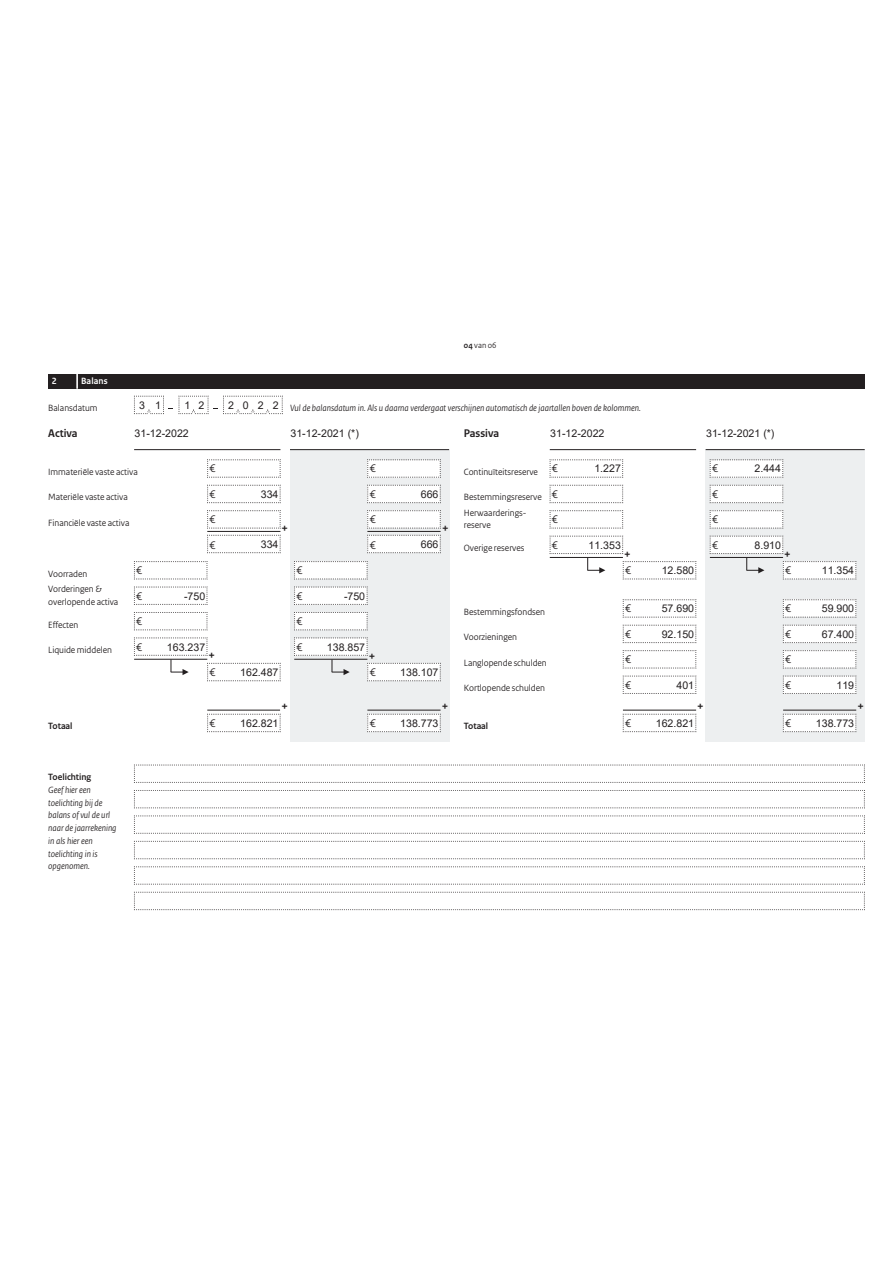
<style>
.page{position:relative;width:893px;height:1263px;background:#fff}
.page>*{position:absolute;margin:0;border:0;box-sizing:border-box;transform-origin:0 0}
.t1{font:700 12.75px "Rijksoverheid Sans Heading";color:#231f20}
.t2{font:11.7px "Rijksoverheid Sans Heading";color:#231f20}
.t3{font:700 11.7px "Rijksoverheid Sans Heading";color:#231f20}
.t4{font:10.65px "Arial";color:#231f20}
.t5{font:9.6px/15.3px "Rijksoverheid Sans Heading";color:#231f20}
.t6{font:italic 9.6px/12.8px "Rijksoverheid Sans Heading";color:#231f20}
.t7{font:700 9.6px "Rijksoverheid Sans Heading";color:#231f20}
.t8{font:700 9.6px "Rijksoverheid Sans Heading";letter-spacing:.01em;color:#fff}
.t9{font:8.55px "Rijksoverheid Sans Heading";color:#231f20}
.s1{font-weight:700}
</style>
<div class="page">
<div style="left:290px;top:449px;width:159px;height:293px;background:#edeff0"></div>
<div style="left:706px;top:449px;width:159px;height:293px;background:#edeff0"></div>
<hr style="left:706px;top:449px;width:159px;height:1px;background:#231f20">
<hr style="left:290px;top:449px;width:159px;height:1px;background:#231f20">
<hr style="left:134px;top:449px;width:146px;height:1px;background:#231f20">
<hr style="left:550px;top:449px;width:146px;height:1px;background:#231f20">
<svg style="left:207px;top:459px;width:74px;height:19px"></svg>
<svg style="left:623px;top:625px;width:73px;height:18px"></svg>
<svg style="left:783px;top:625px;width:73px;height:18px"></svg>
<svg style="left:623px;top:599px;width:73px;height:19px"></svg>
<svg style="left:783px;top:599px;width:73px;height:19px"></svg>
<svg style="left:207px;top:485px;width:74px;height:18px"></svg>
<svg style="left:623px;top:650px;width:73px;height:19px"></svg>
<svg style="left:783px;top:650px;width:73px;height:19px"></svg>
<svg style="left:134px;top:586px;width:74px;height:19px"></svg>
<svg style="left:549px;top:485px;width:74px;height:18px"></svg>
<svg style="left:709px;top:485px;width:74px;height:18px"></svg>
<svg style="left:134px;top:612px;width:74px;height:19px"></svg>
<svg style="left:549px;top:510px;width:74px;height:19px"></svg>
<svg style="left:709px;top:510px;width:74px;height:19px"></svg>
<svg style="left:134px;top:561px;width:74px;height:19px"></svg>
<svg style="left:549px;top:459px;width:74px;height:19px"></svg>
<svg style="left:709px;top:459px;width:74px;height:19px"></svg>
<svg style="left:207px;top:510px;width:74px;height:19px"></svg>
<svg style="left:623px;top:675px;width:73px;height:19px"></svg>
<svg style="left:783px;top:675px;width:73px;height:19px"></svg>
<svg style="left:207px;top:535px;width:74px;height:18px"></svg>
<svg style="left:623px;top:714px;width:73px;height:18px"></svg>
<svg style="left:783px;top:714px;width:73px;height:18px"></svg>
<svg style="left:207px;top:714px;width:74px;height:18px"></svg>
<svg style="left:367px;top:459px;width:74px;height:19px"></svg>
<svg style="left:367px;top:485px;width:74px;height:18px"></svg>
<svg style="left:294px;top:586px;width:74px;height:19px"></svg>
<svg style="left:294px;top:612px;width:74px;height:19px"></svg>
<svg style="left:294px;top:561px;width:74px;height:19px"></svg>
<svg style="left:367px;top:510px;width:74px;height:19px"></svg>
<svg style="left:367px;top:535px;width:74px;height:18px"></svg>
<svg style="left:367px;top:714px;width:74px;height:18px"></svg>
<svg style="left:134px;top:764px;width:731px;height:19px"></svg>
<svg style="left:134px;top:815px;width:731px;height:19px"></svg>
<svg style="left:134px;top:866px;width:731px;height:19px"></svg>
<svg style="left:134px;top:790px;width:731px;height:19px"></svg>
<svg style="left:134px;top:841px;width:731px;height:18px"></svg>
<svg style="left:134px;top:892px;width:731px;height:18px"></svg>
<svg style="left:134px;top:396px;width:149px;height:18px"></svg>
<div style="left:48px;top:374px;width:817px;height:15px;background:#231f20"></div>
<svg style="left:76px;top:374px;width:2px;height:15px"></svg>
<hr style="left:207px;top:531px;width:73px;height:1px;background:#231f20">
<hr style="left:623px;top:710px;width:73px;height:1px;background:#231f20">
<hr style="left:783px;top:710px;width:73px;height:1px;background:#231f20">
<hr style="left:207px;top:710px;width:73px;height:1px;background:#231f20">
<hr style="left:367px;top:531px;width:73px;height:1px;background:#231f20">
<hr style="left:367px;top:710px;width:73px;height:1px;background:#231f20">
<svg style="left:134px;top:637px;width:147px;height:44px"></svg>
<svg style="left:549px;top:536px;width:147px;height:44px"></svg>
<svg style="left:709px;top:536px;width:147px;height:44px"></svg>
<svg style="left:294px;top:637px;width:147px;height:44px"></svg>
<p class="t8" style="left:52px;top:377px;width:6px">2</p>
<p class="t8" style="left:81px;top:377px;width:28px">Balans</p>
<p class="t9" style="left:464px;top:342px;width:34px"><span class="s1">04</span> van 06</p>
<p class="t4" style="left:139px;top:399px;width:23px">3 1</p>
<p class="t4" style="left:185px;top:399px;width:21px">1 2</p>
<p class="t6" style="left:228px;top:402px;width:414px"><sup>2</sup> <sup>0</sup> <sup>2</sup> <sup>2</sup> Vul de balansdatum in. Als u daarna verdergaat verschijnen automatisch de jaartallen boven de kolommen.</p>
<p class="t4" style="left:135px;top:427px;width:56px">31-12-2022</p>
<p class="t4" style="left:290px;top:427px;width:70px">31-12-2021 (*)</p>
<p class="t4" style="left:550px;top:427px;width:56px">31-12-2022</p>
<p class="t4" style="left:706px;top:427px;width:70px">31-12-2021 (*)</p>
<p class="t5" style="left:48px;top:401px;width:51px">Balansdatum</p>
<p class="t3" style="left:48px;top:428px;width:31px">Activa</p>
<p class="t3" style="left:464px;top:428px;width:37px">Passiva</p>
<p class="t5" style="left:48px;top:465px;width:91px">Immateriële vaste activa</p>
<p class="t2" style="left:370px;top:464px;width:7px">€</p>
<p class="t2" style="left:712px;top:464px;width:7px">€</p>
<p class="t2" style="left:209px;top:464px;width:7px">€</p>
<p class="t2" style="left:552px;top:464px;width:7px">€</p>
<p class="t4" style="left:594px;top:463px;width:28px">1.227</p>
<p class="t4" style="left:754px;top:463px;width:28px">2.444</p>
<p class="t5" style="left:464px;top:465px;width:76px">Continuïteitsreserve</p>
<p class="t5" style="left:464px;top:490px;width:79px">Bestemmingsreserve<br>Herwaarderings -</p>
<p class="t5" style="left:464px;top:518px;width:28px">reserve</p>
<p class="t5" style="left:464px;top:541px;width:62px">Overige reserves</p>
<p class="t2" style="left:209px;top:490px;width:7px">€</p>
<p class="t2" style="left:552px;top:490px;width:7px">€</p>
<p class="t2" style="left:370px;top:490px;width:7px">€</p>
<p class="t2" style="left:712px;top:490px;width:7px">€</p>
<p class="t4" style="left:261px;top:488px;width:19px">334</p>
<p class="t4" style="left:421px;top:488px;width:19px">666</p>
<p class="t5" style="left:48px;top:490px;width:81px">Materiële vaste activa</p>
<p class="t5" style="left:48px;top:516px;width:83px">Financiële vaste activa</p>
<p class="t2" style="left:370px;top:515px;width:7px">€</p>
<p class="t2" style="left:712px;top:515px;width:7px">€</p>
<p class="t2" style="left:209px;top:515px;width:7px">€</p>
<p class="t2" style="left:552px;top:515px;width:7px">€</p>
<h1 class="t1" style="left:281px;top:522px;width:8px">+</h1>
<h1 class="t1" style="left:442px;top:522px;width:8px">+</h1>
<p class="t4" style="left:261px;top:538px;width:19px">334</p>
<p class="t4" style="left:421px;top:538px;width:19px">666</p>
<p class="t2" style="left:209px;top:540px;width:7px">€</p>
<p class="t2" style="left:552px;top:540px;width:7px">€</p>
<p class="t2" style="left:370px;top:540px;width:7px">€</p>
<p class="t2" style="left:712px;top:540px;width:7px">€</p>
<p class="t4" style="left:588px;top:539px;width:34px">11.353</p>
<p class="t4" style="left:754px;top:539px;width:28px">8.910</p>
<p class="t4" style="left:662px;top:565px;width:34px">12.580</p>
<p class="t4" style="left:822px;top:565px;width:34px">11.354</p>
<p class="t4" style="left:662px;top:603px;width:34px">57.690</p>
<p class="t4" style="left:822px;top:603px;width:34px">59.900</p>
<p class="t4" style="left:662px;top:628px;width:34px">92.150</p>
<p class="t4" style="left:822px;top:628px;width:34px">67.400</p>
<h1 class="t1" style="left:624px;top:548px;width:8px">+</h1>
<h1 class="t1" style="left:784px;top:548px;width:8px">+</h1>
<p class="t2" style="left:136px;top:566px;width:7px">€</p>
<p class="t2" style="left:296px;top:566px;width:7px">€</p>
<p class="t2" style="left:625px;top:566px;width:7px">€</p>
<p class="t2" style="left:785px;top:566px;width:7px">€</p>
<p class="t2" style="left:625px;top:604px;width:7px">€</p>
<p class="t2" style="left:785px;top:604px;width:7px">€</p>
<p class="t2" style="left:625px;top:630px;width:7px">€</p>
<p class="t2" style="left:785px;top:630px;width:7px">€</p>
<p class="t2" style="left:625px;top:655px;width:7px">€</p>
<p class="t2" style="left:785px;top:655px;width:7px">€</p>
<p class="t2" style="left:625px;top:680px;width:7px">€</p>
<p class="t2" style="left:785px;top:680px;width:7px">€</p>
<p class="t2" style="left:625px;top:719px;width:7px">€</p>
<p class="t2" style="left:785px;top:719px;width:7px">€</p>
<p class="t5" style="left:48px;top:566px;width:55px">Voorraden<br>Vorderingen &amp;</p>
<p class="t5" style="left:48px;top:595px;width:72px">overlopende activa</p>
<p class="t5" style="left:48px;top:617px;width:32px">Effecten</p>
<p class="t5" style="left:48px;top:643px;width:65px">Liquide middelen</p>
<p class="t2" style="left:136px;top:591px;width:7px">€</p>
<p class="t2" style="left:296px;top:591px;width:7px">€</p>
<p class="t4" style="left:184px;top:590px;width:23px">-750</p>
<p class="t4" style="left:344px;top:590px;width:23px">-750</p>
<p class="t5" style="left:464px;top:605px;width:83px">Bestemmingsfondsen</p>
<p class="t5" style="left:464px;top:630px;width:55px">Voorzieningen</p>
<p class="t5" style="left:464px;top:655px;width:84px">Langlopende schulden</p>
<p class="t5" style="left:464px;top:681px;width:83px">Kortlopende schulden</p>
<p class="t7" style="left:464px;top:722px;width:26px">Totaal</p>
<p class="t2" style="left:136px;top:617px;width:7px">€</p>
<p class="t2" style="left:296px;top:617px;width:7px">€</p>
<p class="t2" style="left:136px;top:642px;width:7px">€</p>
<p class="t2" style="left:296px;top:642px;width:7px">€</p>
<p class="t4" style="left:167px;top:641px;width:40px">163.237</p>
<p class="t4" style="left:327px;top:641px;width:40px">138.857</p>
<p class="t4" style="left:240px;top:666px;width:40px">162.487</p>
<p class="t4" style="left:400px;top:666px;width:40px">138.107</p>
<h1 class="t1" style="left:208px;top:650px;width:8px">+</h1>
<h1 class="t1" style="left:369px;top:651px;width:8px">+</h1>
<p class="t2" style="left:209px;top:668px;width:7px">€</p>
<p class="t2" style="left:370px;top:668px;width:7px">€</p>
<p class="t4" style="left:676px;top:679px;width:19px">401</p>
<p class="t4" style="left:836px;top:679px;width:19px">119</p>
<p class="t4" style="left:656px;top:717px;width:40px">162.821</p>
<p class="t4" style="left:816px;top:717px;width:40px">138.773</p>
<h1 class="t1" style="left:281px;top:701px;width:8px">+</h1>
<h1 class="t1" style="left:697px;top:701px;width:8px">+</h1>
<h1 class="t1" style="left:857px;top:701px;width:8px">+</h1>
<h1 class="t1" style="left:442px;top:701px;width:8px">+</h1>
<p class="t2" style="left:209px;top:719px;width:7px">€</p>
<p class="t2" style="left:370px;top:719px;width:7px">€</p>
<p class="t4" style="left:240px;top:717px;width:40px">162.821</p>
<p class="t4" style="left:400px;top:717px;width:40px">138.773</p>
<p class="t7" style="left:48px;top:722px;width:26px">Totaal</p>
<p class="t7" style="left:48px;top:773px;width:44px">Toelichting</p>
<p class="t6" style="left:48px;top:784px;width:70px">Geef hier een toelichting bij de balans of vul de url naar de jaarrekening in als hier een toelichting in is opgenomen.</p>
</div>
